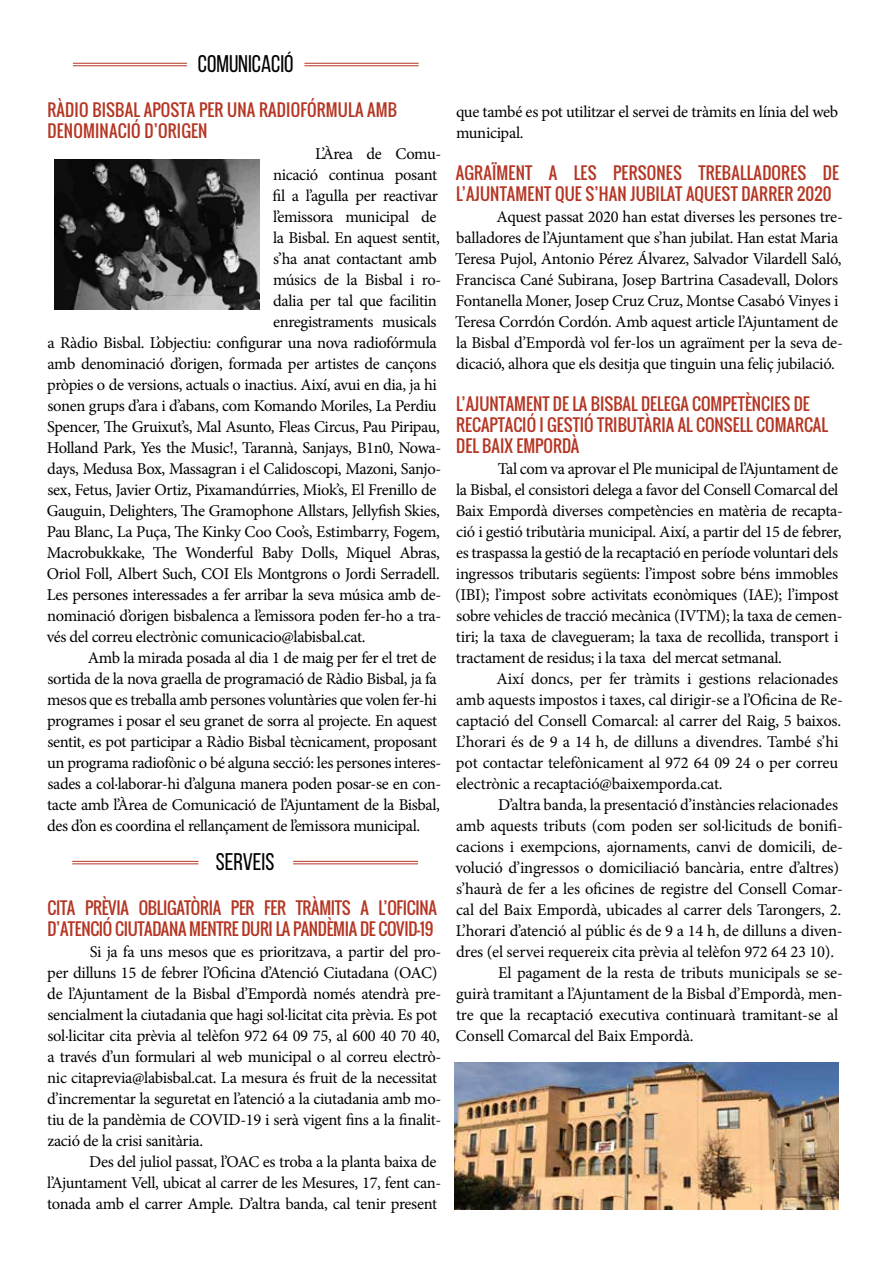
<style>
.page{position:relative;width:893px;height:1263px;background:#fff}
.page>*{position:absolute;margin:0;border:0;box-sizing:border-box;transform-origin:0 0}
.t1{font:24px "Bebas Neue";color:#000}
.t2{font:16.5px/21px "Minion Pro";letter-spacing:-.02em;color:#000}
.t3{font:16.5px/21px "Oswald";color:#b53624}
.t4{font:16.5px/21px "Oswald";letter-spacing:-.02em;color:#b53624}
</style>
<div class="page">
<img style="left:54px;top:159px;width:206px;height:150px">
<img style="left:455px;top:1062px;width:384px;height:147px">
<hr style="left:73px;top:63px;width:114px;height:1px;background:#b53624">
<hr style="left:73px;top:65px;width:114px;height:1px;background:#b53624">
<hr style="left:304px;top:63px;width:115px;height:1px;background:#b53624">
<hr style="left:304px;top:65px;width:115px;height:1px;background:#b53624">
<hr style="left:72px;top:861px;width:127px;height:1px;background:#b53624">
<hr style="left:72px;top:863px;width:127px;height:1px;background:#b53624">
<hr style="left:293px;top:861px;width:125px;height:1px;background:#b53624">
<hr style="left:293px;top:863px;width:125px;height:1px;background:#b53624">
<h1 class="t1" style="left:198px;top:51px;width:97px">COMUNICACIÓ</h1>
<p class="t3" style="left:48px;top:99px;width:351px">RÀDIO BISBAL APOSTA PER UNA RADIOFÓRMULA AMB<br>DENOMINACIÓ D’ORIGEN</p>
<p class="t2" style="left:315px;top:143px;width:128px">L’Àrea de Comu-</p>
<p class="t2" style="left:273px;top:164px;width:166px">nicació continua posant</p>
<p class="t2" style="left:273px;top:185px;width:167px">fil a l’agulla per reactivar</p>
<p class="t2" style="left:273px;top:206px;width:165px">l’emissora municipal de</p>
<p class="t2" style="left:273px;top:227px;width:168px">la Bisbal. En aquest sentit,</p>
<p class="t2" style="left:273px;top:248px;width:165px">s’ha anat contactant amb</p>
<p class="t2" style="left:273px;top:269px;width:170px">músics de la Bisbal i ro-</p>
<p class="t2" style="left:273px;top:290px;width:165px">dalia per tal que facilitin</p>
<p class="t2" style="left:273px;top:311px;width:165px">enregistraments musicals</p>
<p class="t2" style="left:48px;top:332px;width:391px">a Ràdio Bisbal. L’objectiu: configurar una nova radiofórmula</p>
<p class="t2" style="left:48px;top:353px;width:391px">amb denominació d’origen, formada per artistes de cançons</p>
<p class="t2" style="left:47px;top:374px;width:391px">pròpies o de versions, actuals o inactius. Així, avui en dia, ja hi</p>
<p class="t2" style="left:47px;top:395px;width:391px">sonen grups d’ara i d’abans, com Komando Moriles, La Perdiu</p>
<p class="t2" style="left:47px;top:416px;width:394px">Spencer, The Gruixut’s, Mal Asunto, Fleas Circus, Pau Piripau,</p>
<p class="t2" style="left:47px;top:437px;width:396px">Holland Park, Yes the Music!, Tarannà, Sanjays, B1n0, Nowa-</p>
<p class="t2" style="left:47px;top:458px;width:396px">days, Medusa Box, Massagran i el Calidoscopi, Mazoni, Sanjo-</p>
<p class="t2" style="left:47px;top:479px;width:391px">sex, Fetus, Javier Ortiz, Pixamandúrries, Miok’s, El Frenillo de</p>
<p class="t2" style="left:47px;top:500px;width:395px">Gauguin, Delighters, The Gramophone Allstars, Jellyfish Skies,</p>
<p class="t2" style="left:47px;top:521px;width:395px">Pau Blanc, La Puça, The Kinky Coo Coo’s, Estimbarry, Fogem,</p>
<p class="t2" style="left:47px;top:542px;width:394px">Macrobukkake, The Wonderful Baby Dolls, Miquel Abras,</p>
<p class="t2" style="left:47px;top:563px;width:394px">Oriol Foll, Albert Such, COI Els Montgrons o Jordi Serradell.</p>
<p class="t2" style="left:47px;top:584px;width:396px">Les persones interessades a fer arribar la seva música amb de-</p>
<p class="t2" style="left:47px;top:605px;width:396px">nominació d’origen bisbalenca a l’emissora poden fer-ho a tra-</p>
<p class="t2" style="left:47px;top:626px;width:320px">vés del correu electrònic comunicacio@labisbal.cat.</p>
<p class="t2" style="left:88px;top:647px;width:350px">Amb la mirada posada al dia 1 de maig per fer el tret de</p>
<p class="t2" style="left:47px;top:668px;width:391px">sortida de la nova graella de programació de Ràdio Bisbal, ja fa</p>
<p class="t2" style="left:47px;top:689px;width:391px">mesos que es treballa amb persones voluntàries que volen fer-hi</p>
<p class="t2" style="left:47px;top:710px;width:391px">programes i posar el seu granet de sorra al projecte. En aquest</p>
<p class="t2" style="left:47px;top:731px;width:391px">sentit, es pot participar a Ràdio Bisbal tècnicament, proposant</p>
<p class="t2" style="left:47px;top:752px;width:396px">un programa radiofònic o bé alguna secció: les persones interes-</p>
<p class="t2" style="left:47px;top:773px;width:395px">sades a col·laborar-hi d’alguna manera poden posar-se en con-</p>
<p class="t2" style="left:47px;top:794px;width:394px">tacte amb l’Àrea de Comunicació de l’Ajuntament de la Bisbal,</p>
<p class="t2" style="left:47px;top:815px;width:374px">des d’on es coordina el rellançament de l’emissora municipal.</p>
<h1 class="t1" style="left:216px;top:849px;width:60px">SERVEIS</h1>
<p class="t4" style="left:48px;top:898px;width:391px">CITA PRÈVIA OBLIGATÒRIA PER FER TRÀMITS A L’OFICINA<br>D’ATENCIÓ CIUTADANA MENTRE DURI LA PANDÈMIA DE COVID-19</p>
<p class="t2" style="left:47px;top:941px;width:396px;text-indent:43px">Si ja fa uns mesos que es prioritzava, a partir del pro&shy;per dilluns 15 de febrer l’Oficina d’Atenció Ciutadana (OAC) de l’Ajuntament de la Bisbal d’Empordà només atendrà pre&shy;sencialment la ciutadania que hagi sol·licitat cita prèvia. Es pot sol·licitar cita prèvia al telèfon 972 64 09 75, al 600 40 70 40, a través d’un formulari al web municipal o al correu electrò&shy;nic citaprevia@labisbal.cat. La mesura és fruit de la necessitat d’incrementar la seguretat en l’atenció a la ciutadania amb mo&shy;tiu de la pandèmia de COVID-19 i serà vigent fins a la finalit&shy;zació de la crisi sanitària.</p>
<p class="t2" style="left:47px;top:1152px;width:396px;text-indent:42px">Des del juliol passat, l’OAC es troba a la planta baixa de l’Ajuntament Vell, ubicat al carrer de les Mesures, 17, fent can&shy;tonada amb el carrer Ample. D’altra banda, cal tenir present</p>
<p class="t2" style="left:456px;top:101px;width:384px">que també es pot utilitzar el servei de tràmits en línia del web municipal.</p>
<p class="t3" style="left:456px;top:162px;width:385px">AGRAÏMENT A LES PERSONES TREBALLADORES DE<br>L’AJUNTAMENT QUE S’HAN JUBILAT AQUEST DARRER 2020</p>
<p class="t2" style="left:455px;top:206px;width:389px;text-indent:41px">Aquest passat 2020 han estat diverses les persones tre&shy;balladores de l’Ajuntament que s’han jubilat. Han estat Maria Teresa Pujol, Antonio Pérez Álvarez, Salvador Vilardell Saló, Francisca Cané Subirana, Josep Bartrina Casadevall, Dolors Fontanella Moner, Josep Cruz Cruz, Montse Casabó Vinyes i Teresa Corrdón Cordón. Amb aquest article l’Ajuntament de la Bisbal d’Empordà vol fer-los un agraïment per la seva de&shy;dicació, alhora que els desitja que tinguin una feliç jubilació.</p>
<p class="t3" style="left:456px;top:393px;width:373px">L’AJUNTAMENT DE LA BISBAL DELEGA COMPETÈNCIES DE<br>RECAPTACIÓ I GESTIÓ TRIBUTÀRIA AL CONSELL COMARCAL<br>DEL BAIX EMPORDÀ</p>
<p class="t2" style="left:455px;top:458px;width:389px;text-indent:43px">Tal com va aprovar el Ple municipal de l’Ajuntament de la Bisbal, el consistori delega a favor del Consell Comarcal del Baix Empordà diverses competències en matèria de recapta&shy;ció i gestió tributària municipal. Així, a partir del 15 de febrer, es traspassa la gestió de la recaptació en període voluntari dels ingressos tributaris següents: l’impost sobre béns immobles (IBI); l’impost sobre activitats econòmiques (IAE); l’impost sobre vehicles de tracció mecànica (IVTM); la taxa de cemen&shy;tiri; la taxa de clavegueram; la taxa de recollida, transport i tractament de residus; i la taxa del mercat setmanal.</p>
<p class="t2" style="left:456px;top:668px;width:389px;text-indent:41px">Així doncs, per fer tràmits i gestions relacionades amb aquests impostos i taxes, cal dirigir-se a l’Oficina de Re&shy;captació del Consell Comarcal: al carrer del Raig, 5 baixos.<br>L’horari és de 9 a 14 h, de dilluns a divendres. També s’hi pot contactar telefònicament al 972 64 09 24 o per correu electrònic a recaptació@baixemporda.cat.</p>
<p class="t2" style="left:498px;top:794px;width:342px">D’altra banda, la presentació d’instàncies relacionades</p>
<p class="t2" style="left:456px;top:815px;width:388px">amb aquests tributs (com poden ser sol·licituds de bonifi-</p>
<p class="t2" style="left:456px;top:836px;width:388px">cacions i exempcions, ajornaments, canvi de domicili, de-</p>
<p class="t2" style="left:455px;top:857px;width:385px">volució d’ingressos o domiciliació bancària, entre d’altres)</p>
<p class="t2" style="left:456px;top:878px;width:388px">s’haurà de fer a les oficines de registre del Consell Comar-</p>
<p class="t2" style="left:456px;top:899px;width:387px">cal del Baix Empordà, ubicades al carrer dels Tarongers, 2.</p>
<p class="t2" style="left:456px;top:920px;width:389px">L’horari d’atenció al públic és de 9 a 14 h, de dilluns a diven-</p>
<p class="t2" style="left:456px;top:941px;width:380px">dres (el servei requereix cita prèvia al telèfon 972 64 23 10).</p>
<p class="t2" style="left:498px;top:962px;width:346px">El pagament de la resta de tributs municipals se se-</p>
<p class="t2" style="left:456px;top:983px;width:388px">guirà tramitant a l’Ajuntament de la Bisbal d’Empordà, men-</p>
<p class="t2" style="left:456px;top:1004px;width:384px">tre que la recaptació executiva continuarà tramitant-se al</p>
<p class="t2" style="left:456px;top:1025px;width:240px">Consell Comarcal del Baix Empordà.</p>
</div>
